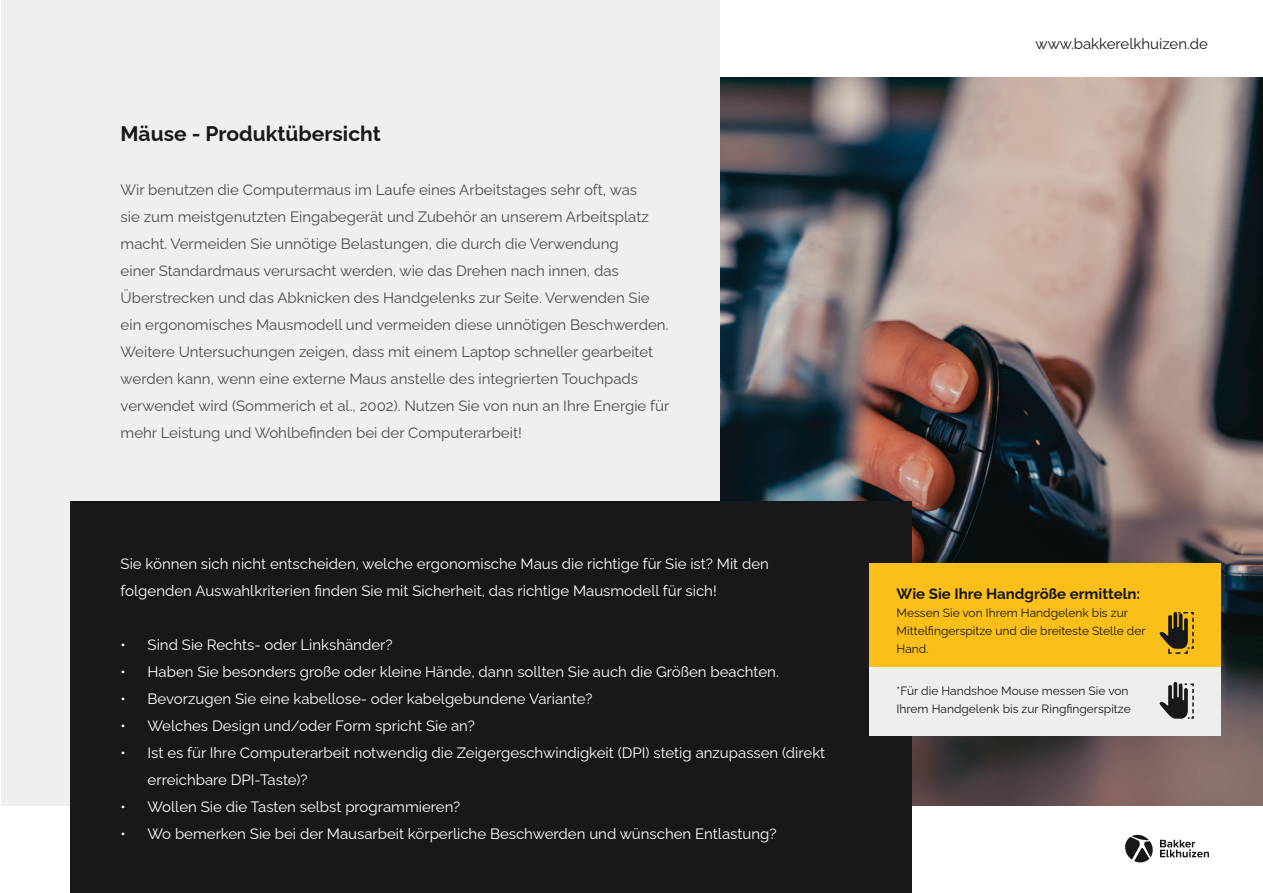
<style>
.page{position:relative;width:1263px;height:893px;background:#fff}
.page>*{position:absolute;margin:0;border:0;box-sizing:border-box;transform-origin:0 0}
.t1{font:700 21px "Raleway";color:#18181a}
.t2{font:15px/27px "Raleway";color:#4d4c4f}
.t3{font:15px/27px "Raleway";color:#fff}
.t4{font:700 15px "Raleway";color:#18181a}
.t5{font:15px "Raleway";color:#18181a}
.t6{font:12px/18px "Raleway";color:#18181a}
</style>
<div class="page">
<img style="left:719px;top:78px;width:544px;height:728px">
<div style="left:1px;top:1px;width:718px;height:805px;background:#edeff0"></div>
<div style="left:70px;top:502px;width:841px;height:391px;background:#18181a"></div>
<svg style="left:1125px;top:834px;width:28px;height:29px"></svg>
<svg style="left:1160px;top:840px;width:49px;height:17px"></svg>
<div style="left:869px;top:563px;width:352px;height:107px;background:#fabf18"></div>
<svg style="left:1159px;top:612px;width:35px;height:42px"></svg>
<div style="left:869px;top:668px;width:352px;height:68px;background:#edefef"></div>
<svg style="left:1159px;top:682px;width:35px;height:37px"></svg>
<h1 class="t1" style="left:121px;top:117px;width:262px">Mäuse - Produktübersicht</h1>
<p class="t2" style="left:121px;top:175px;width:550px">Wir benutzen die Computermaus im Laufe eines Arbeitstages sehr oft, was<br>sie zum meistgenutzten Eingabegerät und Zubehör an unserem Arbeitsplatz macht. Vermeiden Sie unnötige Belastungen, die durch die Verwendung<br>einer Standardmaus verursacht werden, wie das Drehen nach innen, das Überstrecken und das Abknicken des Handgelenks zur Seite. Verwenden Sie ein ergonomisches Mausmodell und vermeiden diese unnötigen Beschwerden.<br>Weitere Untersuchungen zeigen, dass mit einem Laptop schneller gearbeitet werden kann, wenn eine externe Maus anstelle des integrierten Touchpads verwendet wird (Sommerich et al., 2002). Nutzen Sie von nun an Ihre Energie für mehr Leistung und Wohlbefinden bei der Computerarbeit!</p>
<p class="t3" style="left:121px;top:548px;width:650px">Sie können sich nicht entscheiden, welche ergonomische Maus die richtige für Sie ist? Mit den folgenden Auswahlkriterien finden Sie mit Sicherheit, das richtige Mausmodell für sich!</p>
<p class="t3" style="left:121px;top:629px;width:273px">• Sind Sie Rechts- oder Linkshänder?</p>
<p class="t3" style="left:121px;top:656px;width:660px">• Haben Sie besonders große oder kleine Hände, dann sollten Sie auch die Größen beachten.</p>
<p class="t3" style="left:121px;top:683px;width:473px">• Bevorzugen Sie eine kabellose- oder kabelgebundene Variante?</p>
<p class="t3" style="left:121px;top:710px;width:356px">• Welches Design und/oder Form spricht Sie an?</p>
<p class="t3" style="left:148px;top:737px;width:679px;text-indent:-27px">• Ist es für Ihre Computerarbeit notwendig die Zeigergeschwindigkeit (DPI) stetig anzupassen (direkt erreichbare DPI-Taste)?</p>
<p class="t3" style="left:121px;top:791px;width:341px">• Wollen Sie die Tasten selbst programmieren?</p>
<p class="t3" style="left:121px;top:818px;width:657px">• Wo bemerken Sie bei der Mausarbeit körperliche Beschwerden und wünschen Entlastung?</p>
<p class="t5" style="left:1035px;top:32px;width:174px">www.bakkerelkhuizen.de</p>
<p class="t4" style="left:896px;top:582px;width:245px">Wie Sie Ihre Handgröße ermitteln:</p>
<p class="t6" style="left:896px;top:603px;width:250px">Messen Sie von Ihrem Handgelenk bis zur<br>Mittelfingerspitze und die breiteste Stelle der<br>Hand.</p>
<p class="t6" style="left:896px;top:681px;width:236px">*Für die Handshoe Mouse messen Sie von<br>Ihrem Handgelenk bis zur Ringfingerspitze</p>
</div>
